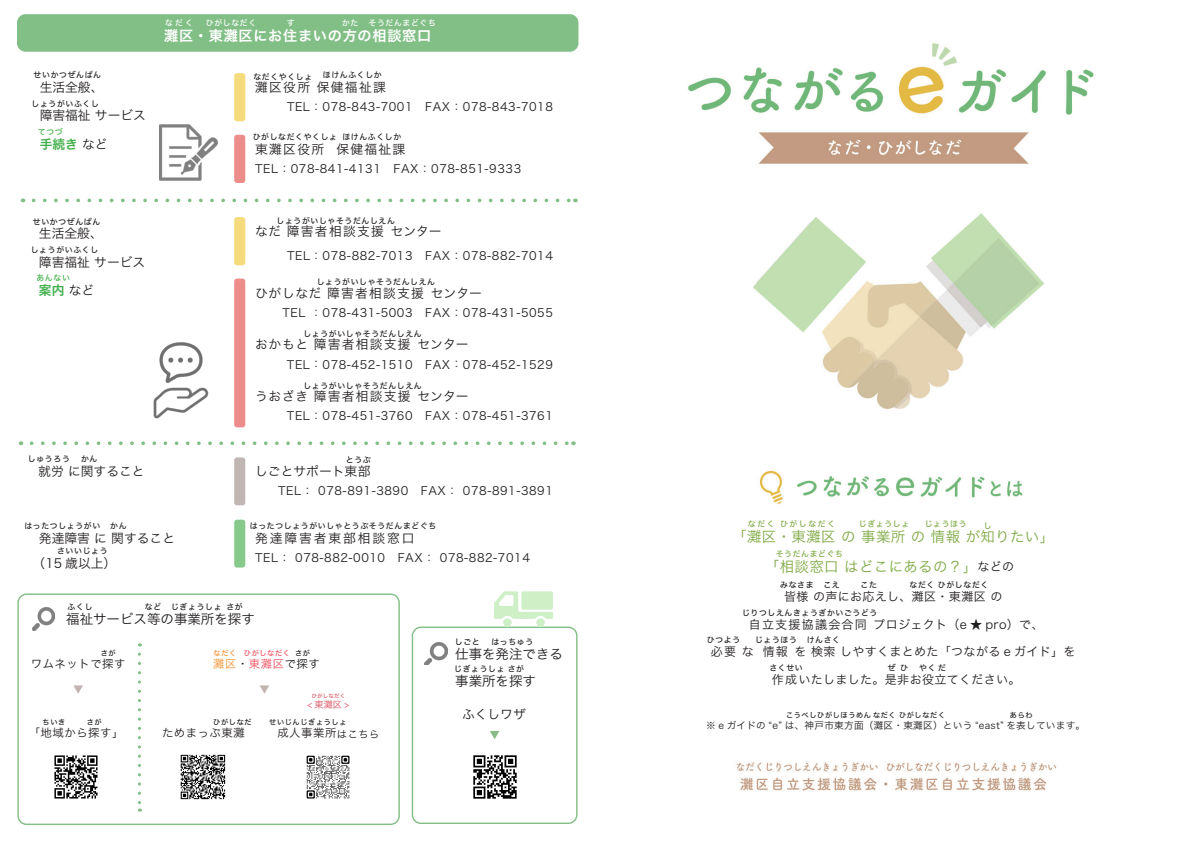
<style>
.page{position:relative;width:1191px;height:842px;background:#fff}
.page>*{position:absolute;margin:0;border:0;box-sizing:border-box;transform-origin:0 0}
.t1{font:14.5px "Hira Kaku Pro W3";letter-spacing:.025em;color:#80aa46}
.t2{font:14.2px "Hira Kaku Pro W6";letter-spacing:.05em;color:#fff}
.t3{font:13.5px "Hira Kaku Pro W3";color:#231f20}
.t4{font:12.8px "Hira Kaku Pro W3";color:#231f20}
.t5{font:12.8px "Hira Kaku Pro W3";letter-spacing:.05em;color:#231f20}
.t6{font:12.8px "Hira Kaku Pro W3";letter-spacing:.1em;color:#231f20}
.t7{font:12.8px "Hira Kaku Pro W3";letter-spacing:.075em;color:#231f20}
.t8{font:12.8px "Hira Kaku Pro W3";letter-spacing:.15em;color:#231f20}
.t9{font:12.8px "Hira Kaku Pro W6";color:#40ae49}
.t10{font:12px "Hira Kaku Pro W3";letter-spacing:.025em;color:#231f20}
.t11{font:12px "Hira Kaku Pro W3";letter-spacing:.1em;color:#231f20}
.t12{font:11.5px "Hira Kaku Pro W3";letter-spacing:.05em;color:#231f20}
.t13{font:11.3px "Hira Kaku Pro W3";letter-spacing:.05em;color:#231f20}
.t14{font:9.6px "Hira Kaku Pro W3";letter-spacing:.025em;color:#231f20}
.t15{font:9.2px "Hira Kaku Pro W3";color:#db5161}
.t16{font:8.5px "Hira Kaku Pro W3";color:#231f20}
.t17{font:8.5px "Hira Kaku Pro W6";color:#fff}
.t18{font:8.5px "Hira Kaku Pro W3";color:#80aa46}
.t19{font:8.5px "Hira Kaku Pro W3";letter-spacing:.11em;color:#80aa46}
.t20{font:8.5px "Hira Kaku Pro W6";color:#40ae49}
.t21{font:7.8px "Hira Kaku Pro W3";color:#231f20}
.t22{font:7.8px "Hira Kaku Pro W3";color:#ef5262}
.t23{font:7.8px "Hira Kaku Pro W3";color:#f69232}
.t24{font:5.7px "Hira Kaku Pro W3";color:#db5161}
.s1{font-family:"Hira Kaku Pro W3";color:#231f20}
.s2{color:#f69232}
.s3{color:#ef5262}
.s4{font-size:10.2px}
.s5{font-size:12px;color:#231f20}
</style>
<div class="page">
<div style="left:17px;top:14px;width:561px;height:38px;background:#82bf86;border-radius:9px"></div>
<div style="left:17px;top:593px;width:383px;height:232px;border:1px solid #82bf86;border-radius:9px"></div>
<div style="left:412px;top:626px;width:165px;height:198px;border:1px solid #82bf86;border-radius:9px"></div>
<div style="left:234px;top:73px;width:11px;height:48px;background:#f6db7d;border-radius:3px"></div>
<div style="left:234px;top:135px;width:11px;height:48px;background:#ec8c8b;border-radius:3px"></div>
<div style="left:234px;top:217px;width:11px;height:48px;background:#f6db7d;border-radius:3px"></div>
<div style="left:234px;top:457px;width:11px;height:48px;background:#c0b6b3;border-radius:3px"></div>
<div style="left:234px;top:520px;width:11px;height:47px;background:#86c98b;border-radius:3px"></div>
<div style="left:234px;top:279px;width:11px;height:148px;background:#ec8c8b;border-radius:3px"></div>
<svg style="left:34px;top:199px;width:535px;height:3px"></svg>
<svg style="left:32px;top:441px;width:535px;height:4px"></svg>
<svg style="left:73px;top:685px;width:10px;height:9px"></svg>
<img style="left:32px;top:608px;width:23px;height:22px">
<img style="left:425px;top:643px;width:22px;height:21px">
<img style="left:494px;top:591px;width:58px;height:37px">
<svg style="left:260px;top:685px;width:9px;height:9px"></svg>
<img style="left:54px;top:755px;width:44px;height:44px">
<img style="left:180px;top:754px;width:46px;height:46px">
<img style="left:473px;top:755px;width:44px;height:44px">
<svg style="left:138px;top:654px;width:3px;height:158px"></svg>
<svg style="left:490px;top:731px;width:10px;height:8px"></svg>
<img style="left:688px;top:43px;width:406px;height:748px">
<img style="left:159px;top:124px;width:58px;height:57px">
<img style="left:153px;top:342px;width:56px;height:77px">
<img style="left:306px;top:755px;width:44px;height:44px">
<p class="t17" style="left:165px;top:15px;width:30px">なだく</p>
<p class="t17" style="left:206px;top:15px;width:53px">ひがしなだく</p>
<p class="t17" style="left:286px;top:15px;width:10px">す</p>
<p class="t17" style="left:342px;top:15px;width:19px">かた</p>
<p class="t17" style="left:368px;top:15px;width:70px">そうだんまどぐち</p>
<p class="t16" style="left:33px;top:68px;width:70px">せいかつぜんぱん</p>
<p class="t4" style="left:40px;top:104px;width:108px">障害福祉 サービス</p>
<p class="t5" style="left:40px;top:76px;width:65px">生活全般、</p>
<p class="t16" style="left:31px;top:96px;width:70px">しょうがいふくし</p>
<p class="t9" style="left:40px;top:132px;width:70px">手続き <span class="s1">など</span></p>
<p class="t20" style="left:38px;top:124px;width:27px">てつづ</p>
<p class="t16" style="left:33px;top:214px;width:70px">せいかつぜんぱん</p>
<p class="t4" style="left:39px;top:250px;width:108px">障害福祉 サービス</p>
<p class="t5" style="left:39px;top:222px;width:65px">生活全般、</p>
<p class="t16" style="left:30px;top:242px;width:70px">しょうがいふくし</p>
<p class="t9" style="left:39px;top:279px;width:57px">案内<span class="s1">など</span></p>
<p class="t20" style="left:36px;top:270px;width:36px">あんない</p>
<p class="t2" style="left:164px;top:23px;width:269px">灘区・東灘区にお住まいの方の相談窓口</p>
<p class="t16" style="left:253px;top:69px;width:61px">なだくやくしょ</p>
<p class="t16" style="left:322px;top:68px;width:61px">ほけんふくしか</p>
<p class="t12" style="left:287px;top:97px;width:267px">TEL : 078-843-7001　FAX : 078-843-7018</p>
<p class="t6" style="left:255px;top:138px;width:152px">東灘区役所 保健福祉課</p>
<p class="t6" style="left:255px;top:76px;width:132px">灘区役所保健福祉課</p>
<p class="t16" style="left:252px;top:129px;width:87px">ひがしなだくやくしょ</p>
<p class="t16" style="left:342px;top:129px;width:61px">ほけんふくしか</p>
<p class="t12" style="left:255px;top:159px;width:267px">TEL : 078-841-4131　FAX : 078-851-9333</p>
<p class="t16" style="left:276px;top:213px;width:121px">しょうがいしゃそうだんしえん</p>
<p class="t12" style="left:287px;top:246px;width:267px">TEL : 078-882-7013　FAX : 078-882-7014</p>
<p class="t5" style="left:255px;top:281px;width:228px">ひがしなだ 障害者相談支援 センター</p>
<p class="t6" style="left:255px;top:220px;width:188px">なだ 障害者相談支援 センター</p>
<p class="t16" style="left:316px;top:275px;width:121px">しょうがいしゃそうだんしえん</p>
<p class="t12" style="left:282px;top:302px;width:272px">TEL : 078-431-5003　FAX : 078-431-5055</p>
<p class="t7" style="left:255px;top:333px;width:215px">おかもと 障害者相談支援 センター</p>
<p class="t16" style="left:303px;top:326px;width:121px">しょうがいしゃそうだんしえん</p>
<p class="t12" style="left:287px;top:354px;width:267px">TEL : 078-452-1510　FAX : 078-452-1529</p>
<p class="t7" style="left:255px;top:385px;width:215px">うおざき 障害者相談支援 センター</p>
<p class="t16" style="left:303px;top:378px;width:121px">しょうがいしゃそうだんしえん</p>
<p class="t12" style="left:287px;top:406px;width:267px">TEL : 078-451-3760　FAX : 078-451-3761</p>
<p class="t16" style="left:28px;top:451px;width:44px">しゅうろう</p>
<p class="t16" style="left:81px;top:451px;width:19px">かん</p>
<p class="t4" style="left:38px;top:460px;width:108px">就労 に関すること</p>
<p class="t16" style="left:24px;top:518px;width:78px">はったつしょうがい</p>
<p class="t16" style="left:110px;top:518px;width:19px">かん</p>
<p class="t5" style="left:33px;top:552px;width:85px">（15 歳以上）</p>
<p class="t4" style="left:39px;top:527px;width:138px">発達障害 に 関すること</p>
<p class="t16" style="left:57px;top:543px;width:53px">さいいじょう</p>
<p class="t16" style="left:345px;top:452px;width:27px">とうぶ</p>
<p class="t12" style="left:278px;top:481px;width:276px">TEL : 078-891-3890　FAX : 078-891-3891</p>
<p class="t8" style="left:255px;top:527px;width:161px">発達障害者東部相談窓口</p>
<p class="t4" style="left:255px;top:460px;width:117px">しごとサポート東部</p>
<p class="t16" style="left:249px;top:518px;width:189px">はったつしょうがいしゃとうぶそうだんまどぐち</p>
<p class="t12" style="left:255px;top:548px;width:276px">TEL : 078-882-0010　FAX : 078-882-7014</p>
<p class="t16" style="left:67px;top:599px;width:27px">ふくし</p>
<p class="t16" style="left:145px;top:599px;width:19px">など</p>
<p class="t16" style="left:171px;top:599px;width:53px">じぎょうしょ</p>
<p class="t16" style="left:226px;top:599px;width:19px">さが</p>
<p class="t3" style="left:66px;top:607px;width:190px">福祉サービス等の事業所を探す</p>
<p class="t21" style="left:100px;top:646px;width:17px">さが</p>
<p class="t23" style="left:213px;top:646px;width:25px">なだく</p>
<p class="t22" style="left:243px;top:646px;width:48px">ひがしなだく</p>
<p class="t21" style="left:295px;top:646px;width:17px">さが</p>
<p class="t13" style="left:31px;top:654px;width:96px">ワムネットで探す</p>
<p class="t13" style="left:213px;top:654px;width:108px"><span class="s2">灘区</span>・<span class="s3">東灘区</span>で探す</p>
<p class="t24" style="left:311px;top:690px;width:36px">ひがしなだく</p>
<p class="t15" style="left:307px;top:696px;width:43px">&lt; 東灘区 &gt;</p>
<p class="t21" style="left:42px;top:715px;width:25px">ちいき</p>
<p class="t21" style="left:86px;top:715px;width:17px">さが</p>
<p class="t21" style="left:213px;top:715px;width:40px">ひがしなだ</p>
<p class="t21" style="left:269px;top:715px;width:79px">せいじんじぎょうしょ</p>
<p class="t13" style="left:29px;top:723px;width:96px">「地域から探す」</p>
<p class="t13" style="left:162px;top:723px;width:84px">ためまっぷ東灘</p>
<p class="t13" style="left:277px;top:723px;width:103px">成人事業所<span class="s4">はこちら</span></p>
<p class="t16" style="left:454px;top:634px;width:27px">しごと</p>
<p class="t16" style="left:491px;top:634px;width:44px">はっちゅう</p>
<p class="t3" style="left:455px;top:669px;width:82px">事業所を探す</p>
<p class="t3" style="left:455px;top:642px;width:109px">仕事を発注できる</p>
<p class="t16" style="left:454px;top:661px;width:72px">じぎょうしょさが</p>
<p class="t5" style="left:462px;top:702px;width:65px">ふくしワザ</p>
<p class="t19" style="left:747px;top:516px;width:89px">なだく ひがしなだく</p>
<p class="t18" style="left:858px;top:516px;width:53px">じぎょうしょ</p>
<p class="t18" style="left:924px;top:516px;width:44px">じょうほう</p>
<p class="t18" style="left:983px;top:518px;width:10px">し</p>
<p class="t1" style="left:765px;top:554px;width:251px">「相談窓口 はどこにあるの？」<span class="s5">などの</span></p>
<p class="t1" style="left:732px;top:524px;width:323px">「灘区・東灘区 の 事業所 の 情報 が知りたい」</p>
<p class="t18" style="left:775px;top:546px;width:70px">そうだんまどぐち</p>
<p class="t10" style="left:784px;top:586px;width:220px">皆様 の声にお応えし、灘区・東灘区 の</p>
<p class="t16" style="left:780px;top:577px;width:36px">みなさま</p>
<p class="t16" style="left:823px;top:577px;width:19px">こえ</p>
<p class="t16" style="left:860px;top:577px;width:19px">こた</p>
<p class="t16" style="left:909px;top:577px;width:81px">なだく ひがしなだく</p>
<p class="t11" style="left:749px;top:613px;width:296px">自立支援協議会合同 プロジェクト（e ★ pro）で、</p>
<p class="t16" style="left:741px;top:605px;width:138px">じりつしえんきょうぎかいごうどう</p>
<p class="t10" style="left:711px;top:641px;width:366px">必要 な 情報 を 検索 しやすくまとめた「つながる e ガイド」を</p>
<p class="t16" style="left:706px;top:632px;width:36px">ひつよう</p>
<p class="t16" style="left:754px;top:632px;width:44px">じょうほう</p>
<p class="t16" style="left:806px;top:632px;width:36px">けんさく</p>
<p class="t10" style="left:772px;top:669px;width:250px">作成いたしました。是非お役立てください。</p>
<p class="t16" style="left:769px;top:660px;width:36px">さくせい</p>
<p class="t16" style="left:887px;top:660px;width:22px">ぜひ</p>
<p class="t16" style="left:919px;top:660px;width:29px">やくだ</p>
<p class="t21" style="left:785px;top:708px;width:161px">こうべしひがしほうめんなだく ひがしなだく</p>
<p class="t21" style="left:1009px;top:708px;width:25px">あらわ</p>
<p class="t14" style="left:706px;top:717px;width:381px">※ e ガイドの “e” は、神戸市東方面（灘区・東灘区）という “east” を表しています。</p>
</div>
